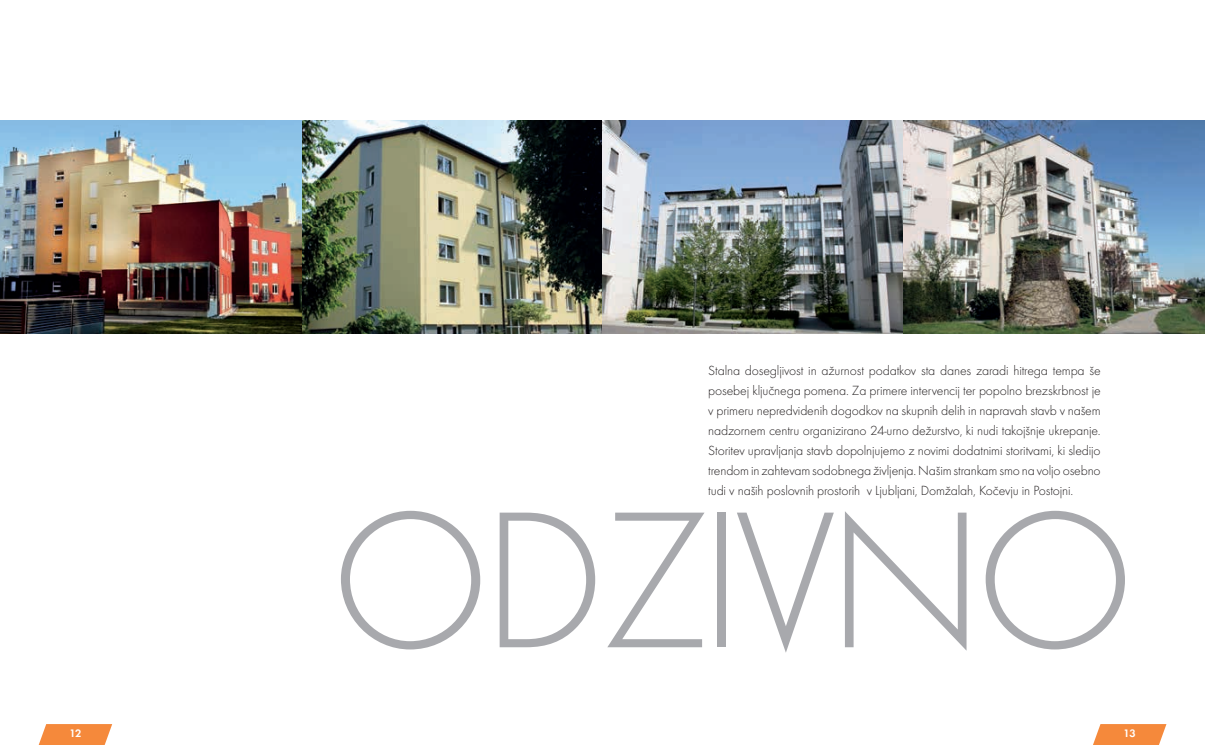
<style>
.page{position:relative;width:1205px;height:745px;background:#fff}
.page>*{position:absolute;margin:0;border:0;box-sizing:border-box;transform-origin:0 0}
.t1{font:201.62px "Futura TCE Ligh";letter-spacing:-.05em;color:#a8a9ad}
.t2{font:13.75px/20px "Futura TCE Ligh";letter-spacing:-.01em;color:#231f20;text-align:justify}
.t3{font:600 11.25px "Futura TCE";color:#fff}
</style>
<div class="page">
<img style="left:0;top:120px;width:1205px;height:213px">
<svg style="left:39px;top:724px;width:73px;height:20px"></svg>
<svg style="left:1093px;top:724px;width:73px;height:20px"></svg>
<p class="t2" style="left:708px;top:360px;width:394px">Stalna dosegljivost in ažurnost podatkov sta danes zaradi hitrega tempa še posebej ključnega pomena. Za primere intervencij ter popolno brezskrbnost je v primeru nepredvidenih dogodkov na skupnih delih in napravah stavb v našem nadzornem centru organizirano 24-urno dežurstvo, ki nudi takojšnje ukrepanje.<br>Storitev upravljanja stavb dopolnjujemo z novimi dodatnimi storitvami, ki sledijo trendom in zahtevam sodobnega življenja. Našim strankam smo na voljo osebno tudi v naših poslovnih prostorih v Ljubljani, Domžalah, Kočevju in Postojni.</p>
<h1 class="t1" style="left:330px;top:466px;width:807px">ODZIVNO</h1>
<p class="t3" style="left:69px;top:726px;width:14px">12</p>
<p class="t3" style="left:1123px;top:726px;width:14px">13</p>
</div>
